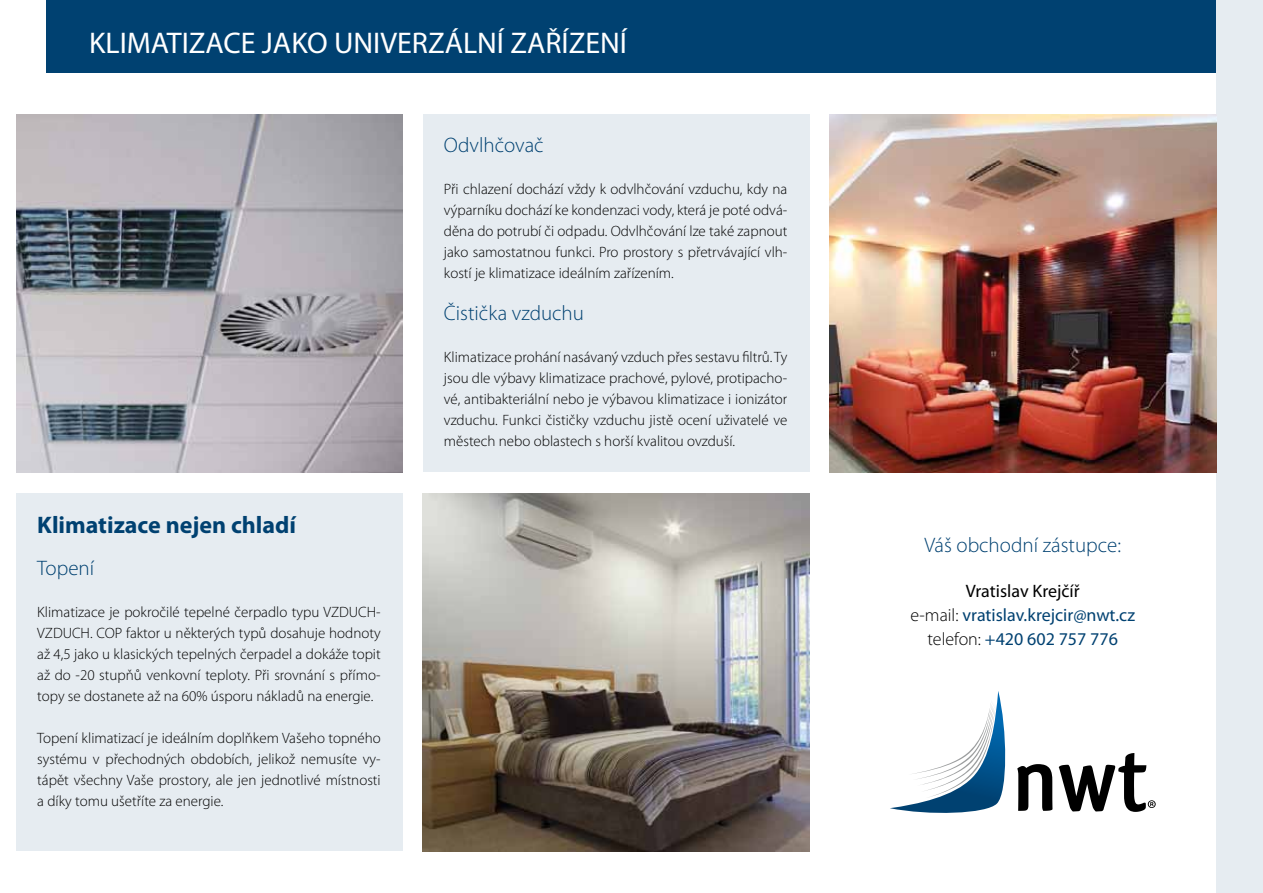
<style>
.page{position:relative;width:1263px;height:893px;background:#fff}
.page>*{position:absolute;margin:0;border:0;box-sizing:border-box;transform-origin:0 0}
.t1{font:30px "Myriad Pro";color:#fff}
.t2{font:700 24px "Myriad Pro";color:#004171}
.t3{font:300 21px "Myriad Pro";color:#004171}
.t4{font:18px/24px "Myriad Pro";color:#004171;text-align:center}
.t5{font:300 15px/21px "Myriad Pro";color:#000;text-align:justify}
.s1{color:#000}
.s2{font-weight:300;color:#000}
</style>
<div class="page">
<div style="left:1216px;top:0;width:47px;height:893px;background:#e6ecf1"></div>
<div style="left:47px;top:0;width:1169px;height:72px;background:#004171"></div>
<img style="left:16px;top:115px;width:387px;height:357px">
<img style="left:423px;top:494px;width:387px;height:357px">
<img style="left:829px;top:115px;width:387px;height:357px">
<div style="left:16px;top:494px;width:387px;height:357px;background:#e6ecf1"></div>
<div style="left:423px;top:115px;width:387px;height:357px;background:#e6ecf1"></div>
<svg style="left:1017px;top:764px;width:35px;height:47px"></svg>
<svg style="left:890px;top:691px;width:116px;height:122px"></svg>
<svg style="left:1059px;top:753px;width:97px;height:59px"></svg>
<h1 class="t1" style="left:89px;top:24px;width:539px">KLIMATIZACE JAKO UNIVERZÁLNÍ ZAŘÍZENÍ</h1>
<h2 class="t2" style="left:37px;top:509px;width:260px">Klimatizace nejen chladí</h2>
<h3 class="t3" style="left:37px;top:555px;width:58px">Topení</h3>
<p class="t5" style="left:37px;top:601px;width:345px">Klimatizace je pokročilé tepelné čerpadlo typu VZDUCH-VZDUCH. COP faktor u některých typů dosahuje hodnoty až 4,5 jako u klasických tepelných čerpadel a dokáže topit až do -20 stupňů venkovní teploty. Při srovnání s přímo&shy;topy se dostanete až na 60% úsporu nákladů na energie.</p>
<p class="t5" style="left:37px;top:727px;width:345px">Topení klimatizací je ideálním doplňkem Vašeho topného systému v přechodných obdobích, jelikož nemusíte vy&shy;tápět všechny Vaše prostory, ale jen jednotlivé místnosti a díky tomu ušetříte za energie.</p>
<h3 class="t3" style="left:444px;top:132px;width:101px">Odvlhčovač</h3>
<p class="t5" style="left:444px;top:178px;width:345px">Při chlazení dochází vždy k odvlhčování vzduchu, kdy na výparníku dochází ke kondenzaci vody, která je poté odvá&shy;děna do potrubí či odpadu. Odvlhčování lze také zapnout jako samostatnou funkci. Pro prostory s přetrvávající vlh&shy;kostí je klimatizace ideálním zařízením.</p>
<h3 class="t3" style="left:444px;top:300px;width:142px">Čistička vzduchu</h3>
<p class="t5" style="left:444px;top:346px;width:345px">Klimatizace prohání nasávaný vzduch přes sestavu filtrů. Ty jsou dle výbavy klimatizace prachové, pylové, protipacho&shy;vé, antibakteriální nebo je výbavou klimatizace i ionizátor vzduchu. Funkci čističky vzduchu jistě ocení uživatelé ve městech nebo oblastech s horší kvalitou ovzduší.</p>
<h3 class="t3" style="left:924px;top:532px;width:198px">Váš obchodní zástupce:</h3>
<p class="t4" style="left:910px;top:578px;width:226px"><span class="s1">Vratislav Krejčíř<br></span><span class="s2">e-mail:</span> vratislav.krejcir@nwt.cz <span class="s2">telefon:</span> +420 602 757 776</p>
</div>
